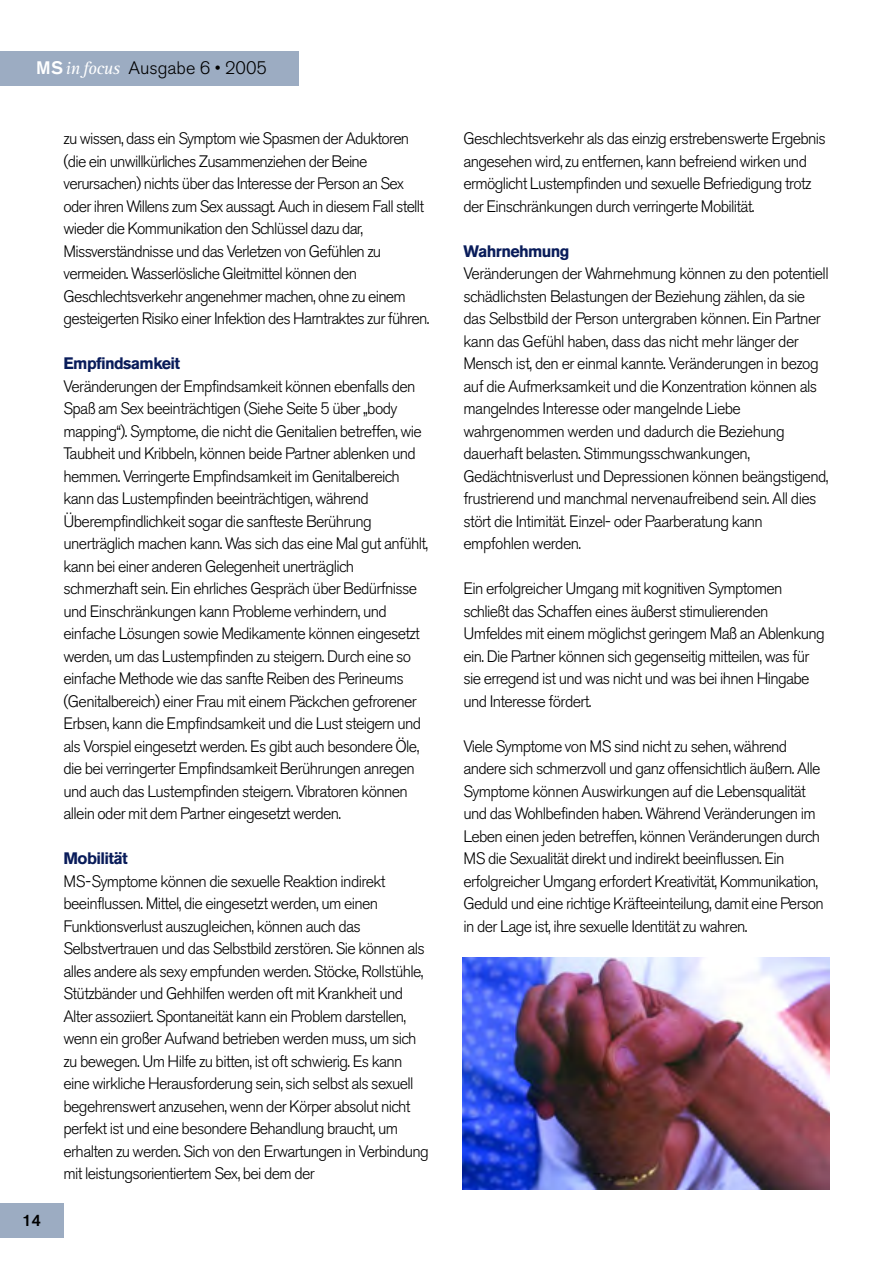
<style>
.page{position:relative;width:893px;height:1263px;background:#fff}
.page>*{position:absolute;margin:0;border:0;box-sizing:border-box;transform-origin:0 0}
.t1{font:300 18px "Akzidenz Grotesk BE";color:#000}
.t2{font:300 16.5px/22.5px "Akzidenz Grotesk BE";letter-spacing:-.04em;color:#000}
.t3{font:700 16.5px "Akzidenz Grotesk BE";letter-spacing:-.04em;color:#091c5a}
.t4{font:500 16.5px "Akzidenz Grotesk BE";color:#000}
.s1{font-weight:500;color:#fff}
.s2{font-family:"Rotis Serif";font-weight:400;font-style:italic;color:#fff}
</style>
<div class="page">
<div style="left:0;top:51px;width:299px;height:34px;background:#9cacc2"></div>
<div style="left:0;top:1204px;width:64px;height:34px;background:#9cacc2"></div>
<img style="left:462px;top:957px;width:367px;height:232px">
<p class="t1" style="left:36px;top:61px;width:232px"><span class="s1">MS</span><span class="s2">in focus</span> Ausgabe 6 • 2005</p>
<p class="t4" style="left:23px;top:1215px;width:20px">14</p>
<p class="t2" style="left:64px;top:129px;width:367px">zu wissen, dass ein Symptom wie Spasmen der Aduktoren (die ein unwillkürliches Zusammenziehen der Beine verursachen) nichts über das Interesse der Person an Sex oder ihren Willens zum Sex aussagt. Auch in diesem Fall stellt wieder die Kommunikation den Schlüssel dazu dar, Missverständnisse und das Verletzen von Gefühlen zu vermeiden. Wasserlösliche Gleitmittel können den Geschlechtsverkehr angenehmer machen, ohne zu einem gesteigerten Risiko einer Infektion des Harntraktes zur führen.</p>
<p class="t3" style="left:64px;top:357px;width:118px">Empfindsamkeit</p>
<p class="t2" style="left:64px;top:377px;width:366px">Veränderungen der Empfindsamkeit können ebenfalls den Spaß am Sex beeinträchtigen (Siehe Seite 5 über „body mapping“). Symptome, die nicht die Genitalien betreffen, wie Taubheit und Kribbeln, können beide Partner ablenken und hemmen. Verringerte Empfindsamkeit im Genitalbereich kann das Lustempfinden beeinträchtigen, während Überempfindlichkeit sogar die sanfteste Berührung unerträglich machen kann. Was sich das eine Mal gut anfühlt, kann bei einer anderen Gelegenheit unerträglich schmerzhaft sein. Ein ehrliches Gespräch über Bedürfnisse und Einschränkungen kann Probleme verhindern, und einfache Lösungen sowie Medikamente können eingesetzt werden, um das Lustempfinden zu steigern. Durch eine so einfache Methode wie das sanfte Reiben des Perineums (Genitalbereich) einer Frau mit einem Päckchen gefrorener Erbsen, kann die Empfindsamkeit und die Lust steigern und als Vorspiel eingesetzt werden. Es gibt auch besondere Öle, die bei verringerter Empfindsamkeit Berührungen anregen und auch das Lustempfinden steigern. Vibratoren können allein oder mit dem Partner eingesetzt werden.</p>
<p class="t3" style="left:64px;top:853px;width:66px">Mobilität</p>
<p class="t2" style="left:64px;top:872px;width:366px">MS-Symptome können die sexuelle Reaktion indirekt beeinflussen. Mittel, die eingesetzt werden, um einen Funktionsverlust auszugleichen, können auch das Selbstvertrauen und das Selbstbild zerstören. Sie können als alles andere als sexy empfunden werden. Stöcke, Rollstühle, Stützbänder und Gehhilfen werden oft mit Krankheit und Alter assoziiert. Spontaneität kann ein Problem darstellen, wenn ein großer Aufwand betrieben werden muss, um sich zu bewegen. Um Hilfe zu bitten, ist oft schwierig. Es kann eine wirkliche Herausforderung sein, sich selbst als sexuell begehrenswert anzusehen, wenn der Körper absolut nicht perfekt ist und eine besondere Behandlung braucht, um erhalten zu werden. Sich von den Erwartungen in Verbindung mit leistungsorientiertem Sex, bei dem der</p>
<p class="t2" style="left:463px;top:129px;width:364px">Geschlechtsverkehr als das einzig erstrebenswerte Ergebnis angesehen wird, zu entfernen, kann befreiend wirken und ermöglicht Lustempfinden und sexuelle Befriedigung trotz der Einschränkungen durch verringerte Mobilität.</p>
<p class="t3" style="left:463px;top:245px;width:108px">Wahrnehmung</p>
<p class="t2" style="left:463px;top:264px;width:366px">Veränderungen der Wahrnehmung können zu den potentiell schädlichsten Belastungen der Beziehung zählen, da sie das Selbstbild der Person untergraben können. Ein Partner kann das Gefühl haben, dass das nicht mehr länger der Mensch ist, den er einmal kannte. Veränderungen in bezog auf die Aufmerksamkeit und die Konzentration können als mangelndes Interesse oder mangelnde Liebe wahrgenommen werden und dadurch die Beziehung dauerhaft belasten. Stimmungsschwankungen, Gedächtnisverlust und Depressionen können beängstigend, frustrierend und manchmal nervenaufreibend sein. All dies stört die Intimität. Einzel- oder Paarberatung kann empfohlen werden.</p>
<p class="t2" style="left:463px;top:579px;width:363px">Ein erfolgreicher Umgang mit kognitiven Symptomen schließt das Schaffen eines äußerst stimulierenden Umfeldes mit einem möglichst geringem Maß an Ablenkung ein. Die Partner können sich gegenseitig mitteilen, was für sie erregend ist und was nicht und was bei ihnen Hingabe und Interesse fördert.</p>
<p class="t2" style="left:463px;top:737px;width:362px">Viele Symptome von MS sind nicht zu sehen, während andere sich schmerzvoll und ganz offensichtlich äußern. Alle Symptome können Auswirkungen auf die Lebensqualität und das Wohlbefinden haben. Während Veränderungen im Leben einen jeden betreffen, können Veränderungen durch MS die Sexualität direkt und indirekt beeinflussen. Ein erfolgreicher Umgang erfordert Kreativität, Kommunikation, Geduld und eine richtige Kräfteeinteilung, damit eine Person in der Lage ist, ihre sexuelle Identität zu wahren.</p>
</div>
